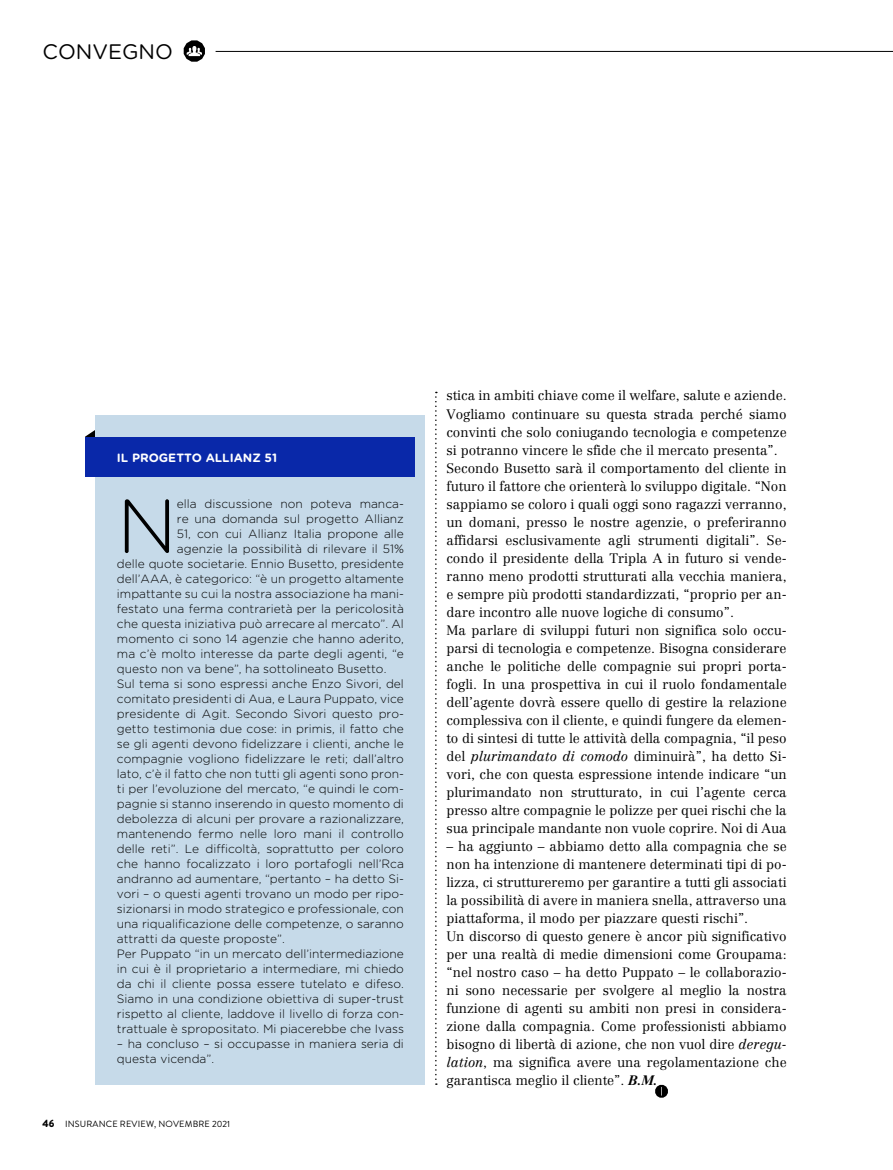
<style>
.page{position:relative;width:893px;height:1170px;background:#fff}
.page>*{position:absolute;margin:0;border:0;box-sizing:border-box;transform-origin:0 0}
.t1{font:300 75.9px "Gotham Rounded";color:#000}
.t2{font:21px "Gotham Rounded";color:#000}
.t3{font:300 13.5px/18px "Centennial LT Std";color:#000}
.t4{font:300 12px/15px "Gotham Rounded";color:#000}
.t5{font:700 12px "Gotham Rounded";color:#fff}
.t6{font:9px "Brandon Grotesque";letter-spacing:.02em;color:#000}
.s1{font-weight:900;font-size:10.5px}
.s2{font-style:italic}
.s3{font-weight:700;font-style:italic}
</style>
<div class="page">
<svg style="left:184px;top:40px;width:21px;height:22px"></svg>
<hr style="left:216px;top:51px;width:677px;height:1px;background:#000">
<svg style="left:655px;top:1084px;width:13px;height:13px"></svg>
<svg style="left:435px;top:392px;width:2px;height:692px"></svg>
<svg style="left:85px;top:429px;width:11px;height:8px"></svg>
<div style="left:96px;top:416px;width:329px;height:668px;background:#c6dae9"></div>
<div style="left:85px;top:437px;width:329px;height:40px;background:#0928a9"></div>
<h2 class="t2" style="left:43px;top:37px;width:132px">CONVEGNO</h2>
<p class="t5" style="left:117px;top:448px;width:162px">IL PROGETTO ALLIANZ 51</p>
<h1 class="t1" style="left:117px;top:475px;width:61px">N</h1>
<p class="t4" style="left:177px;top:495px;width:229px">ella discussione non poteva manca-</p>
<p class="t4" style="left:177px;top:510px;width:229px">re una domanda sul progetto Allianz</p>
<p class="t4" style="left:177px;top:525px;width:229px">51, con cui Allianz Italia propone alle</p>
<p class="t4" style="left:177px;top:540px;width:229px">agenzie la possibilità di rilevare il 51%</p>
<p class="t4" style="left:117px;top:555px;width:289px">delle quote societarie. Ennio Busetto, presidente</p>
<p class="t4" style="left:117px;top:570px;width:288px">dell’AAA, è categorico: “è un progetto altamente</p>
<p class="t4" style="left:117px;top:585px;width:289px">impattante su cui la nostra associazione ha mani-</p>
<p class="t4" style="left:117px;top:600px;width:288px">festato una ferma contrarietà per la pericolosità</p>
<p class="t4" style="left:117px;top:615px;width:288px">che questa iniziativa può arrecare al mercato”. Al</p>
<p class="t4" style="left:117px;top:630px;width:289px">momento ci sono 14 agenzie che hanno aderito,</p>
<p class="t4" style="left:117px;top:645px;width:288px">ma c’è molto interesse da parte degli agenti, “e</p>
<p class="t4" style="left:117px;top:660px;width:271px">questo non va bene”, ha sottolineato Busetto.</p>
<p class="t4" style="left:117px;top:675px;width:289px">Sul tema si sono espressi anche Enzo Sivori, del</p>
<p class="t4" style="left:117px;top:690px;width:289px">comitato presidenti di Aua, e Laura Puppato, vice</p>
<p class="t4" style="left:117px;top:705px;width:289px">presidente di Agit. Secondo Sivori questo pro-</p>
<p class="t4" style="left:117px;top:720px;width:289px">getto testimonia due cose: in primis, il fatto che</p>
<p class="t4" style="left:117px;top:735px;width:289px">se gli agenti devono fidelizzare i clienti, anche le</p>
<p class="t4" style="left:117px;top:750px;width:289px">compagnie vogliono fidelizzare le reti; dall’altro</p>
<p class="t4" style="left:117px;top:765px;width:289px">lato, c’è il fatto che non tutti gli agenti sono pron-</p>
<p class="t4" style="left:117px;top:780px;width:288px">ti per l’evoluzione del mercato, “e quindi le com-</p>
<p class="t4" style="left:117px;top:795px;width:288px">pagnie si stanno inserendo in questo momento di</p>
<p class="t4" style="left:117px;top:810px;width:289px">debolezza di alcuni per provare a razionalizzare,</p>
<p class="t4" style="left:117px;top:825px;width:288px">mantenendo fermo nelle loro mani il controllo</p>
<p class="t4" style="left:117px;top:840px;width:289px">delle reti”. Le difficoltà, soprattutto per coloro</p>
<p class="t4" style="left:117px;top:855px;width:288px">che hanno focalizzato i loro portafogli nell’Rca</p>
<p class="t4" style="left:117px;top:870px;width:289px">andranno ad aumentare, “pertanto – ha detto Si-</p>
<p class="t4" style="left:117px;top:885px;width:288px">vori – o questi agenti trovano un modo per ripo-</p>
<p class="t4" style="left:117px;top:900px;width:289px">sizionarsi in modo strategico e professionale, con</p>
<p class="t4" style="left:117px;top:915px;width:289px">una riqualificazione delle competenze, o saranno</p>
<p class="t4" style="left:117px;top:930px;width:169px">attratti da queste proposte”.</p>
<p class="t4" style="left:117px;top:945px;width:288px">Per Puppato “in un mercato dell’intermediazione</p>
<p class="t4" style="left:117px;top:960px;width:289px">in cui è il proprietario a intermediare, mi chiedo</p>
<p class="t4" style="left:117px;top:975px;width:289px">da chi il cliente possa essere tutelato e difeso.</p>
<p class="t4" style="left:117px;top:990px;width:289px">Siamo in una condizione obiettiva di super-trust</p>
<p class="t4" style="left:117px;top:1005px;width:289px">rispetto al cliente, laddove il livello di forza con-</p>
<p class="t4" style="left:117px;top:1020px;width:289px">trattuale è spropositato. Mi piacerebbe che Ivass</p>
<p class="t4" style="left:117px;top:1035px;width:289px">– ha concluso – si occupasse in maniera seria di questa vicenda”.</p>
<p class="t6" style="left:43px;top:1117px;width:189px"><span class="s1">46</span> INSURANCE REVIEW, NOVEMBRE 2021</p>
<p class="t3" style="left:446px;top:387px;width:342px">stica in ambiti chiave come il welfare, salute e aziende.<br>Vogliamo continuare su questa strada perché siamo convinti che solo coniugando tecnologia e competenze si potranno vincere le sfide che il mercato presenta”.<br>Secondo Busetto sarà il comportamento del cliente in futuro il fattore che orienterà lo sviluppo digitale. “Non sappiamo se coloro i quali oggi sono ragazzi verranno, un domani, presso le nostre agenzie, o preferiranno affidarsi esclusivamente agli strumenti digitali”. Se&shy;condo il presidente della Tripla A in futuro si vende&shy;ranno meno prodotti strutturati alla vecchia maniera, e sempre più prodotti standardizzati, “proprio per an&shy;dare incontro alle nuove logiche di consumo”.<br>Ma parlare di sviluppi futuri non significa solo occu&shy;parsi di tecnologia e competenze. Bisogna considerare anche le politiche delle compagnie sui propri porta&shy;fogli. In una prospettiva in cui il ruolo fondamentale dell’agente dovrà essere quello di gestire la relazione complessiva con il cliente, e quindi fungere da elemen&shy;to di sintesi di tutte le attività della compagnia, “il peso del <span class="s2">plurimandato di comodo</span> diminuirà”, ha detto Si&shy;vori, che con questa espressione intende indicare “un plurimandato non strutturato, in cui l’agente cerca presso altre compagnie le polizze per quei rischi che la sua principale mandante non vuole coprire. Noi di Aua</p>
<p class="t3" style="left:446px;top:836px;width:342px">– ha aggiunto – abbiamo detto alla compagnia che se non ha intenzione di mantenere determinati tipi di po&shy;lizza, ci struttureremo per garantire a tutti gli associati la possibilità di avere in maniera snella, attraverso una piattaforma, il modo per piazzare questi rischi”.<br>Un discorso di questo genere è ancor più significativo per una realtà di medie dimensioni come Groupama: “nel nostro caso – ha detto Puppato – le collaborazio&shy;ni sono necessarie per svolgere al meglio la nostra funzione di agenti su ambiti non presi in considera&shy;zione dalla compagnia. Come professionisti abbiamo bisogno di libertà di azione, che non vuol dire <span class="s2">deregu&shy;lation</span>, ma significa avere una regolamentazione che garantisca meglio il cliente”. <span class="s3">B.M.</span></p>
</div>
